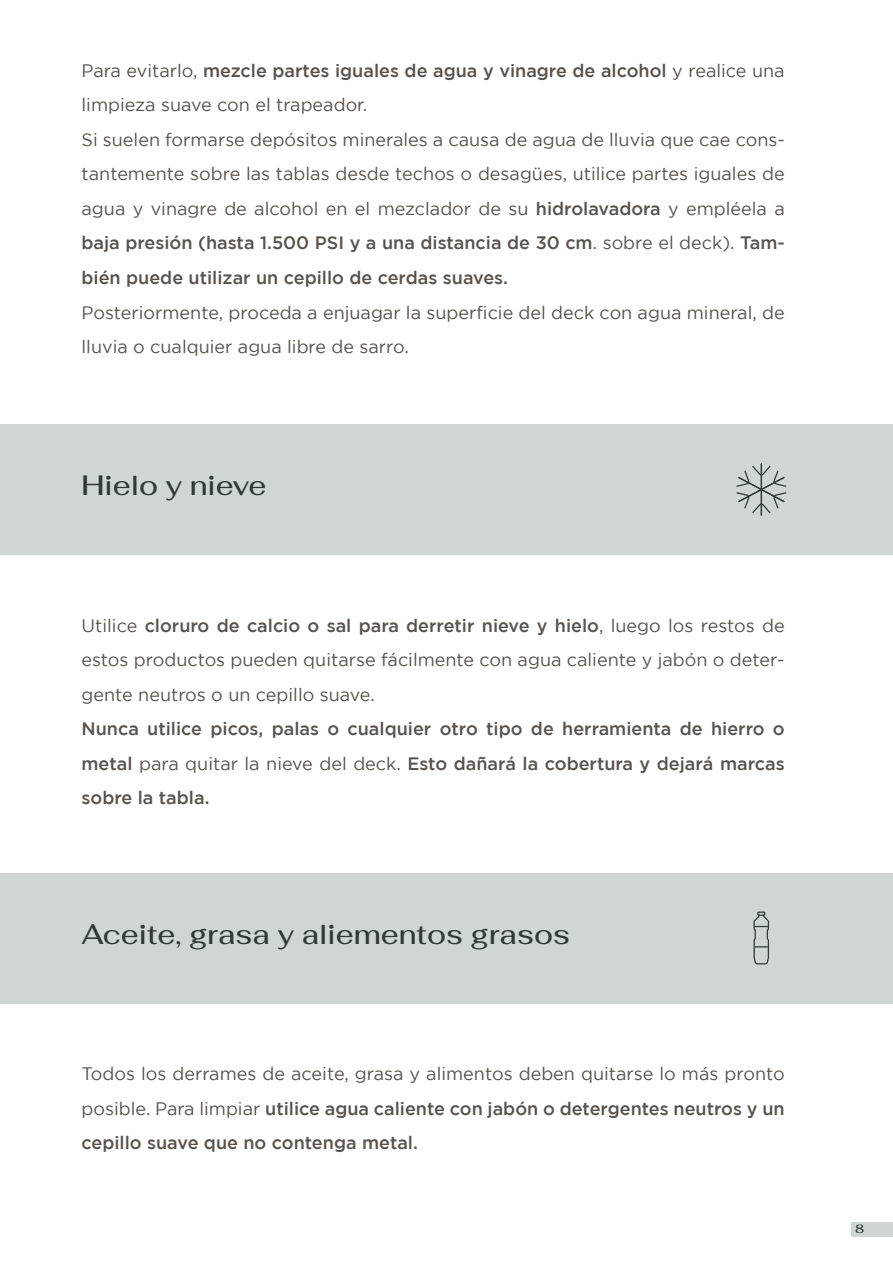
<style>
.page{position:relative;width:893px;height:1263px;background:#fff}
.page>*{position:absolute;margin:0;border:0;box-sizing:border-box;transform-origin:0 0}
.t1{font:500 28.05px "Fahkwang";color:#2f3937}
.t2{font:18px/34.5px "Gotham";color:#59524d}
.t3{font:500 18px/34.5px "Gotham";color:#59524d;text-align:justify}
.t4{font:500 12px "Fahkwang";color:#2f3937}
.s1{font-weight:500}
.s2{font-weight:400}
</style>
<div class="page">
<div style="left:0;top:424px;width:893px;height:131px;background:#d0d6d4"></div>
<svg style="left:736px;top:464px;width:51px;height:51px"></svg>
<div style="left:0;top:873px;width:893px;height:130px;background:#d0d6d4"></div>
<div style="left:757px;top:911px;width:8px;height:5px;border:1px solid #2f3937"></div>
<svg style="left:753px;top:913px;width:16px;height:52px"></svg>
<div style="left:851px;top:1222px;width:42px;height:14px;background:#cfd5d3"></div>
<p class="t2" style="left:82px;top:53px;width:705px">Para evitarlo, <span class="s1">mezcle partes iguales de agua y vinagre de alcohol</span> y realice una limpieza suave con el trapeador.<br>Si suelen formarse depósitos minerales a causa de agua de lluvia que cae cons&shy;tantemente sobre las tablas desde techos o desagües, utilice partes iguales de agua y vinagre de alcohol en el mezclador de su <span class="s1">hidrolavadora</span> y empléela a <span class="s1">baja presión (hasta 1.500 PSI y a una distancia de 30 cm</span>. sobre el deck). <span class="s1">Tam&shy;bién puede utilizar un cepillo de cerdas suaves.</span></p>
<p class="t2" style="left:82px;top:295px;width:705px">Posteriormente, proceda a enjuagar la superficie del deck con agua mineral, de lluvia o cualquier agua libre de sarro.</p>
<h1 class="t1" style="left:82px;top:461px;width:186px">Hielo y nieve</h1>
<p class="t2" style="left:82px;top:608px;width:705px;text-align:justify">Utilice <span class="s1">cloruro de calcio o sal para derretir nieve y hielo</span>, luego los restos de estos productos pueden quitarse fácilmente con agua caliente y jabón o deter&shy;gente neutros o un cepillo suave.</p>
<p class="t3" style="left:82px;top:711px;width:705px">Nunca utilice picos, palas o cualquier otro tipo de herramienta de hierro o metal <span class="s2">para quitar la nieve del deck.</span> Esto dañará la cobertura y dejará marcas sobre la tabla.</p>
<h1 class="t1" style="left:82px;top:909px;width:490px">Aceite, grasa y aliementos grasos</h1>
<p class="t2" style="left:82px;top:1056px;width:705px;text-align:justify">Todos los derrames de aceite, grasa y alimentos deben quitarse lo más pronto posible. Para limpiar <span class="s1">utilice agua caliente con jabón o detergentes neutros y un cepillo suave que no contenga metal.</span></p>
<p class="t4" style="left:855px;top:1219px;width:10px">8</p>
</div>
